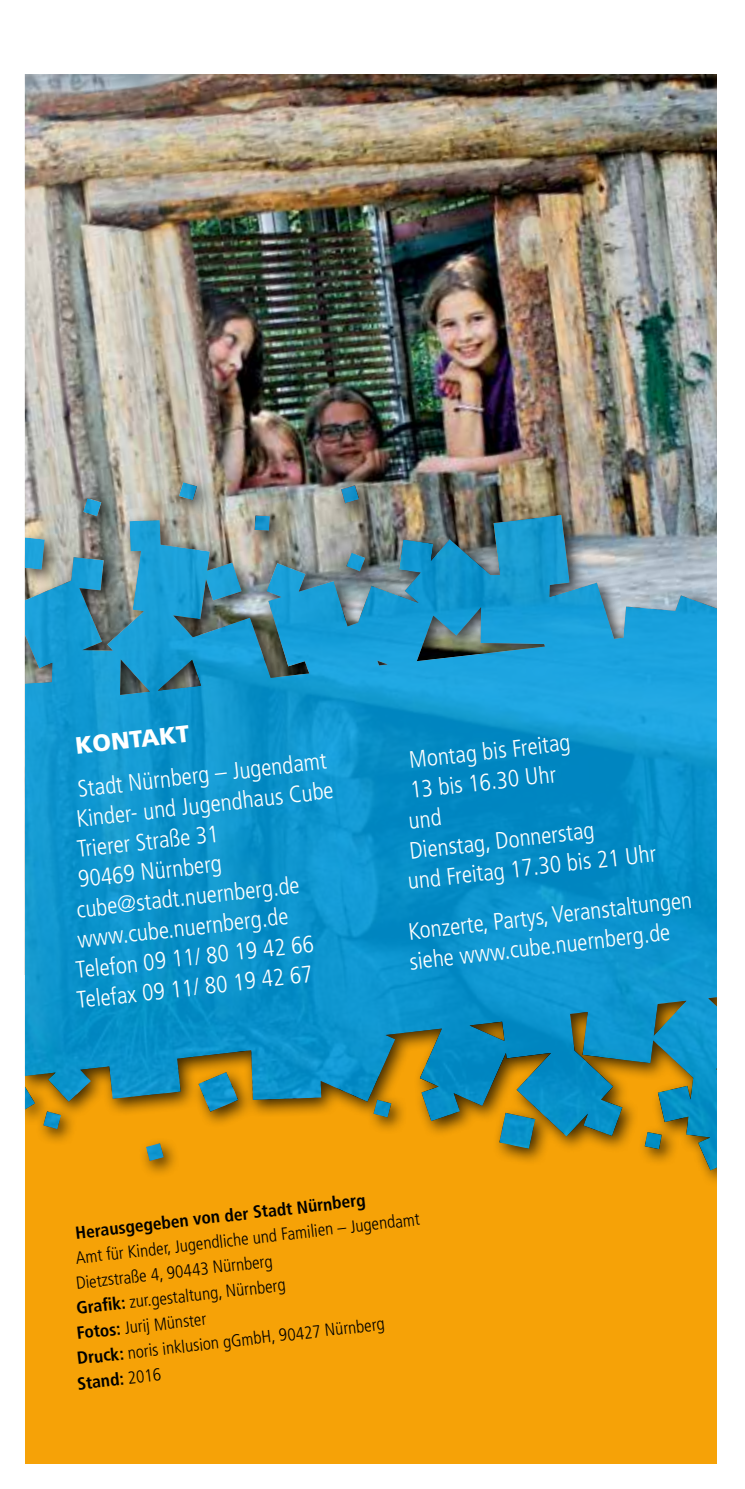
<style>
.page{position:relative;width:745px;height:1489px;background:#fff}
.page>*{position:absolute;margin:0;border:0;box-sizing:border-box;transform-origin:0 0}
.t1{font:300 condensed 23.75px/30px "Frutiger LT Std";color:#fff}
.t2{font:900 23.75px "Frutiger LT Std";color:#fff}
.t3{font:300 condensed 17.5px "Frutiger LT Std";color:#000}
.t4{font:700 condensed 17.5px "Frutiger LT Std";color:#000}
.s1{font-weight:700}
.s2{font-weight:300}
</style>
<div class="page">
<div style="left:25px;top:74px;width:694px;height:1389px;background:#f6a207"></div>
<img style="left:26px;top:74px;width:690px;height:400px">
<div style="left:16px;top:474px;width:719px;height:713px;background:#000;opacity:.75"></div>
<svg style="left:26px;top:482px;width:690px;height:688px;background:#3993ab"></svg>
<div style="left:716px;top:7px;width:28px;height:1481px;background:#fff"></div>
<svg style="left:409px;top:807px;width:31px;height:21px"></svg>
<p class="t2" style="left:74px;top:731px;width:116px;rotate:-6deg">KontaKt</p>
<p class="t1" style="left:76px;top:773px;width:251px;rotate:-6deg">stadt nürnberg – Jugendamt</p>
<p class="t1" style="left:75px;top:803px;width:260px;rotate:-6deg">Kinder- und Jugendhaus Cube</p>
<p class="t1" style="left:76px;top:834px;width:143px;rotate:-6deg">Triererstraße 31</p>
<p class="t1" style="left:77px;top:864px;width:149px;rotate:-6deg">90469 nürnberg</p>
<p class="t1" style="left:75px;top:894px;width:226px;rotate:-6deg">cube@stadt.nuernberg.de</p>
<p class="t1" style="left:76px;top:924px;width:214px;rotate:-6deg">www.cube.nuernberg.de</p>
<p class="t1" style="left:74px;top:954px;width:241px;rotate:-6deg">Telefon 09 11/ 80 19 42 66</p>
<p class="t1" style="left:75px;top:984px;width:238px;rotate:-6deg">Telefax 09 11/ 80 19 42 67</p>
<p class="t1" style="left:407px;top:744px;width:166px;rotate:-6deg">Montag bis freitag</p>
<p class="t1" style="left:408px;top:775px;width:153px;rotate:-6deg">13 bis 16.30 uhr</p>
<p class="t1" style="left:408px;top:835px;width:190px;rotate:-6deg">dienstag, donnerstag</p>
<p class="t1" style="left:406px;top:865px;width:256px;rotate:-6deg">und freitag 17.30 bis 21 uhr</p>
<p class="t1" style="left:404px;top:915px;width:291px;rotate:-6deg">Konzerte, partys, Veranstaltungen siehe www.cube.nuernberg.de</p>
<p class="t4" style="left:74px;top:1220px;width:293px;rotate:-6deg">Herausgegeben von der Stadt Nürnberg</p>
<p class="t3" style="left:74px;top:1246px;width:347px;rotate:-6deg">amt fürKinder, Jugendliche und familien – Jugendamt</p>
<p class="t3" style="left:75px;top:1272px;width:201px;rotate:-6deg">dietzstraße 4, 90443 nürnberg</p>
<p class="t3" style="left:75px;top:1297px;width:214px;rotate:-6deg"><span class="s1">Grafik:</span> zur.gestaltung, nürnberg</p>
<p class="t3" style="left:76px;top:1322px;width:136px;rotate:-6deg"><span class="s1">Fotos:</span> Jurij Münster</p>
<p class="t3" style="left:76px;top:1346px;width:313px;rotate:-6deg"><span class="s1">Druck:</span> noris inklusion ggmbH, 90427 nürnberg</p>
<p class="t4" style="left:76px;top:1372px;width:86px;rotate:-6deg">Stand: <span class="s2">2016</span></p>
</div>
